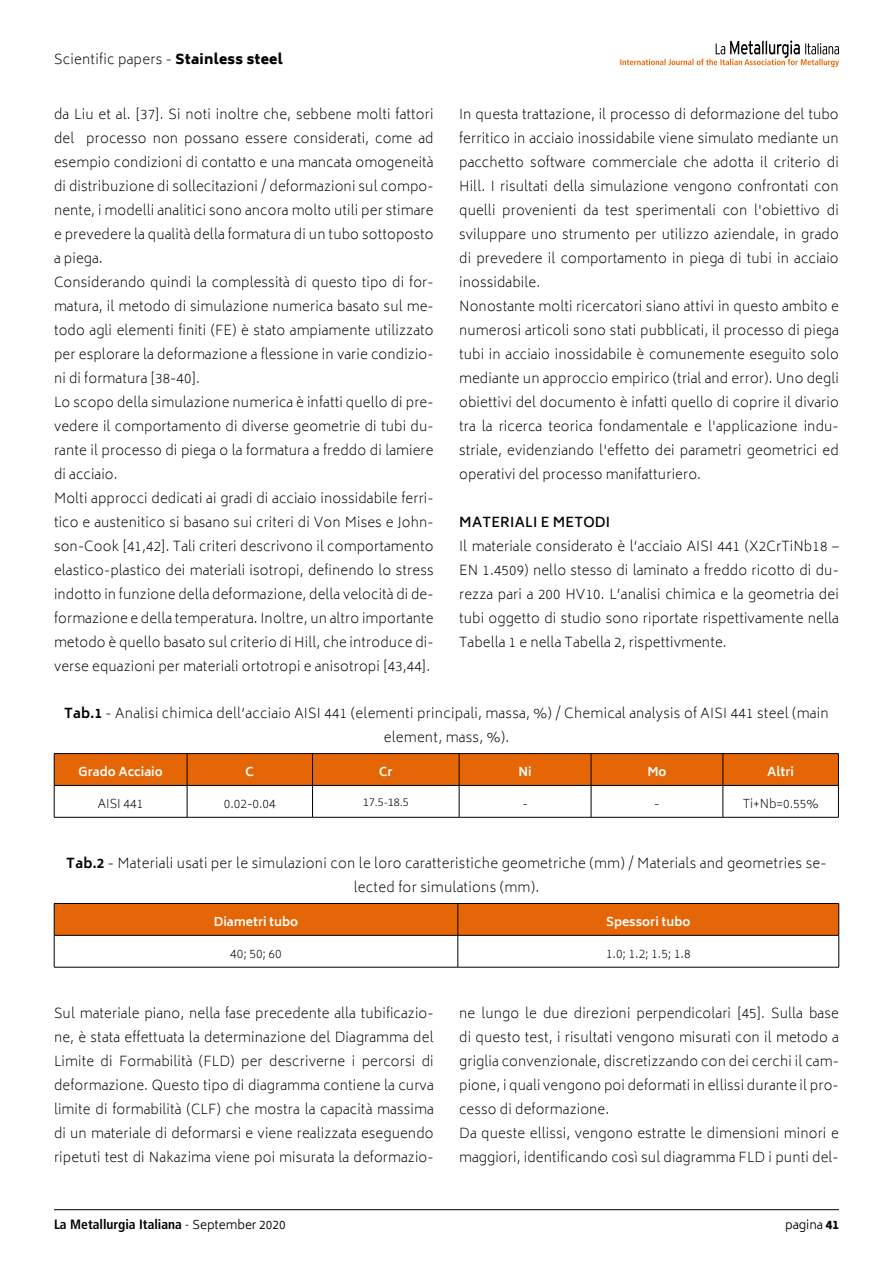
<style>
.page{position:relative;width:893px;height:1263px;background:#fff}
.page>*{position:absolute;margin:0;border:0;box-sizing:border-box;transform-origin:0 0}
.t1{font:200 13.5px/24px "Biryani";letter-spacing:.01em;color:#000}
.t2{font:700 condensed 13.5px "Frutiger LT Std";color:#000}
.t3{font:600 13.5px "Biryani";letter-spacing:.02em;color:#000}
.t4{font:200 12px "Biryani";color:#000}
.t5{font:700 12px "Biryani";color:#fff}
.t6{font:300 12px "Calibri";color:#000}
.t7{font:300 12px "Biryani";color:#000}
.s1{font-weight:800}
.s2{font-weight:700}
.s3{font-weight:300}
.s4{font-family:"Biryani";font-weight:300;font-stretch:normal;font-size:12px}
</style>
<div class="page">
<hr style="left:54px;top:1209px;width:785px;height:1px;background:#000">
<svg style="left:620px;top:40px;width:219px;height:27px"></svg>
<div style="left:55px;top:754px;width:783px;height:31px;background:#e56606"></div>
<hr style="left:54px;top:753px;width:133px;height:1px;background:#000">
<hr style="left:187px;top:753px;width:126px;height:1px;background:#000">
<hr style="left:313px;top:753px;width:146px;height:1px;background:#000">
<hr style="left:459px;top:753px;width:132px;height:1px;background:#000">
<hr style="left:591px;top:753px;width:132px;height:1px;background:#000">
<hr style="left:723px;top:753px;width:116px;height:1px;background:#000">
<hr style="left:54px;top:754px;width:1px;height:31px;background:#000">
<hr style="left:187px;top:754px;width:1px;height:31px;background:#000">
<hr style="left:312px;top:754px;width:1px;height:31px;background:#000">
<hr style="left:459px;top:754px;width:1px;height:31px;background:#000">
<hr style="left:591px;top:754px;width:1px;height:31px;background:#000">
<hr style="left:723px;top:754px;width:1px;height:31px;background:#000">
<hr style="left:838px;top:754px;width:1px;height:31px;background:#000">
<hr style="left:54px;top:785px;width:133px;height:1px;background:#000">
<hr style="left:54px;top:786px;width:1px;height:31px;background:#000">
<hr style="left:187px;top:785px;width:126px;height:1px;background:#000">
<hr style="left:187px;top:786px;width:1px;height:31px;background:#000">
<hr style="left:313px;top:785px;width:146px;height:1px;background:#000">
<hr style="left:312px;top:786px;width:1px;height:31px;background:#000">
<hr style="left:459px;top:785px;width:132px;height:1px;background:#000">
<hr style="left:459px;top:786px;width:1px;height:31px;background:#000">
<hr style="left:591px;top:785px;width:132px;height:1px;background:#000">
<hr style="left:591px;top:786px;width:1px;height:31px;background:#000">
<hr style="left:723px;top:785px;width:116px;height:1px;background:#000">
<hr style="left:723px;top:786px;width:1px;height:31px;background:#000">
<hr style="left:838px;top:786px;width:1px;height:31px;background:#000">
<hr style="left:54px;top:817px;width:133px;height:1px;background:#000">
<hr style="left:187px;top:817px;width:126px;height:1px;background:#000">
<hr style="left:313px;top:817px;width:146px;height:1px;background:#000">
<hr style="left:459px;top:817px;width:132px;height:1px;background:#000">
<hr style="left:591px;top:817px;width:132px;height:1px;background:#000">
<hr style="left:723px;top:817px;width:116px;height:1px;background:#000">
<div style="left:55px;top:904px;width:783px;height:31px;background:#e56606"></div>
<hr style="left:54px;top:903px;width:404px;height:1px;background:#000">
<hr style="left:458px;top:903px;width:381px;height:1px;background:#000">
<hr style="left:54px;top:904px;width:1px;height:31px;background:#000">
<hr style="left:458px;top:904px;width:1px;height:31px;background:#000">
<hr style="left:838px;top:904px;width:1px;height:31px;background:#000">
<hr style="left:54px;top:935px;width:404px;height:1px;background:#000">
<hr style="left:54px;top:935px;width:1px;height:32px;background:#000">
<hr style="left:458px;top:935px;width:381px;height:1px;background:#000">
<hr style="left:458px;top:935px;width:1px;height:32px;background:#000">
<hr style="left:838px;top:935px;width:1px;height:32px;background:#000">
<hr style="left:54px;top:967px;width:404px;height:1px;background:#000">
<hr style="left:458px;top:967px;width:381px;height:1px;background:#000">
<p class="t1" style="left:54px;top:48px;width:230px">Scientific papers - <span class="s1">Stainless steel</span></p>
<p class="t1" style="left:54px;top:102px;width:381px">da Liu et al. [37]. Si noti inoltre che, sebbene molti fattori del processo non possano essere considerati, come ad esempio condizioni di contatto e una mancata omogeneità di distribuzione di sollecitazioni / deformazioni sul compo&shy;nente, i modelli analitici sono ancora molto utili per stimare e prevedere la qualità della formatura di un tubo sottoposto a piega.<br>Considerando quindi la complessità di questo tipo di for&shy;matura, il metodo di simulazione numerica basato sul me&shy;todo agli elementi finiti (FE) è stato ampiamente utilizzato per esplorare la deformazione a flessione in varie condizio&shy;ni di formatura [38-40].<br>Lo scopo della simulazione numerica è infatti quello di pre&shy;vedere il comportamento di diverse geometrie di tubi du&shy;rante il processo di piega o la formatura a freddo di lamiere di acciaio.<br>Molti approcci dedicati ai gradi di acciaio inossidabile ferri&shy;tico e austenitico si basano sui criteri di Von Mises e John&shy;son-Cook [41,42]. Tali criteri descrivono il comportamento elastico-plastico dei materiali isotropi, definendo lo stress indotto in funzione della deformazione, della velocità di de&shy;formazione e della temperatura. Inoltre, un altro importante metodo è quello basato sul criterio di Hill, che introduce di&shy;verse equazioni per materiali ortotropi e anisotropi [43,44].</p>
<p class="t1" style="left:459px;top:103px;width:381px">In questa trattazione, il processo di deformazione del tubo ferritico in acciaio inossidabile viene simulato mediante un pacchetto software commerciale che adotta il criterio di Hill. I risultati della simulazione vengono confrontati con quelli provenienti da test sperimentali con l'obiettivo di sviluppare uno strumento per utilizzo aziendale, in grado di prevedere il comportamento in piega di tubi in acciaio inossidabile.<br>Nonostante molti ricercatori siano attivi in questo ambito e numerosi articoli sono stati pubblicati, il processo di piega tubi in acciaio inossidabile è comunemente eseguito solo mediante un approccio empirico (trial and error). Uno degli obiettivi del documento è infatti quello di coprire il divario tra la ricerca teorica fondamentale e l'applicazione indu&shy;striale, evidenziando l'effetto dei parametri geometrici ed operativi del processo manifatturiero.</p>
<p class="t3" style="left:459px;top:515px;width:153px">MATERIALI E METODI</p>
<p class="t1" style="left:459px;top:535px;width:381px;text-align:justify">Il materiale considerato è l’acciaio AISI 441 (X2CrTiNb18 – EN 1.4509) nello stesso di laminato a freddo ricotto di du&shy;rezza pari a 200 HV10. L’analisi chimica e la geometria dei tubi oggetto di studio sono riportate rispettivamente nella Tabella 1 e nella Tabella 2, rispettivmente.</p>
<p class="t1" style="left:64px;top:701px;width:766px;text-align:center"><span class="s2">Tab.1</span> - Analisi chimica dell’acciaio AISI 441 (elementi principali, massa, %) / Chemical analysis of AISI 441 steel (main element, mass, %).</p>
<p class="t5" style="left:79px;top:765px;width:86px">Grado Acciaio</p>
<p class="t5" style="left:246px;top:765px;width:10px">C</p>
<p class="t5" style="left:379px;top:765px;width:15px">Cr</p>
<p class="t5" style="left:518px;top:765px;width:15px">Ni</p>
<p class="t5" style="left:647px;top:765px;width:21px">Mo</p>
<p class="t5" style="left:767px;top:765px;width:29px">Altri</p>
<p class="t4" style="left:98px;top:797px;width:47px">AISI 441</p>
<p class="t4" style="left:224px;top:797px;width:53px">0.02-0.04</p>
<p class="t6" style="left:363px;top:794px;width:48px">17.5-18.5</p>
<p class="t4" style="left:522px;top:797px;width:7px">-</p>
<p class="t4" style="left:654px;top:797px;width:7px">-</p>
<p class="t4" style="left:743px;top:797px;width:77px">Ti+Nb=0.55%</p>
<p class="t1" style="left:66px;top:851px;width:762px;text-align:center"><span class="s2">Tab.2</span> - Materiali usati per le simulazioni con le loro caratteristiche geometriche (mm) / Materials and geometries se&shy;lected for simulations (mm).</p>
<p class="t5" style="left:214px;top:915px;width:86px">Diametri tubo</p>
<p class="t5" style="left:606px;top:915px;width:86px">Spessori tubo</p>
<p class="t4" style="left:230px;top:947px;width:53px">40; 50; 60</p>
<p class="t4" style="left:606px;top:947px;width:86px">1.0; 1.2; 1.5; 1.8</p>
<p class="t1" style="left:54px;top:1001px;width:381px;text-align:justify">Sul materiale piano, nella fase precedente alla tubificazio&shy;ne, è stata effettuata la determinazione del Diagramma del Limite di Formabilità (FLD) per descriverne i percorsi di deformazione. Questo tipo di diagramma contiene la curva limite di formabilità (CLF) che mostra la capacità massima di un materiale di deformarsi e viene realizzata eseguendo ripetuti test di Nakazima viene poi misurata la deformazio-</p>
<p class="t1" style="left:459px;top:1001px;width:381px">ne lungo le due direzioni perpendicolari [45]. Sulla base di questo test, i risultati vengono misurati con il metodo a griglia convenzionale, discretizzando con dei cerchi il cam&shy;pione, i quali vengono poi deformati in ellissi durante il pro&shy;cesso di deformazione.<br>Da queste ellissi, vengono estratte le dimensioni minori e maggiori, identificando così sul diagramma FLD i punti del-</p>
<p class="t2" style="left:54px;top:1216px;width:233px">La Metallurgia Italiana <span class="s3">-</span> <span class="s4">September 2020</span></p>
<p class="t7" style="left:785px;top:1218px;width:55px">pagina <span class="s1">41</span></p>
</div>
